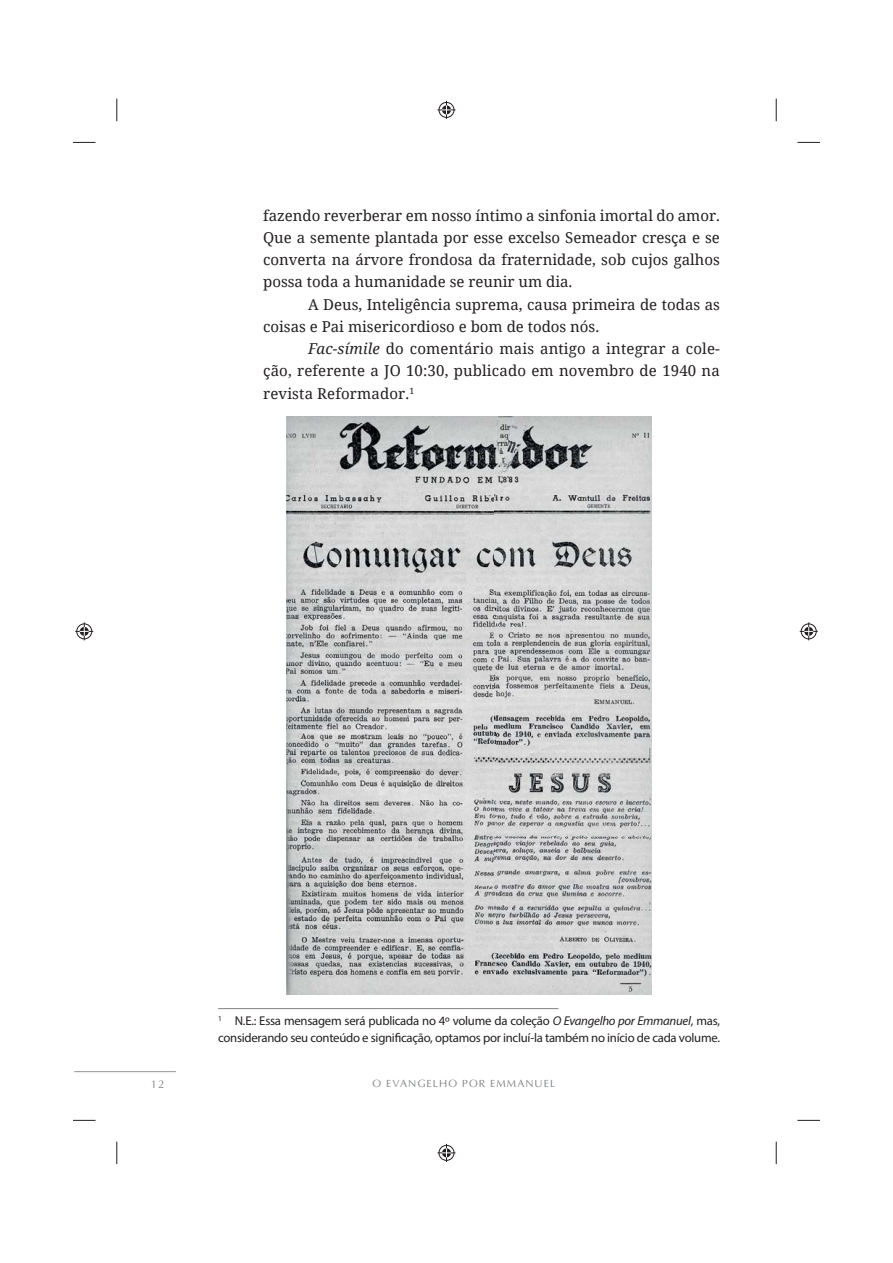
<style>
.page{position:relative;width:893px;height:1263px;background:#fff}
.page>*{position:absolute;margin:0;border:0;box-sizing:border-box;transform-origin:0 0}
.t1{font:15px/22.2px "Noto Serif";color:#231f20;text-align:justify}
.t2{font:12.75px/16.5px "Myriad Pro";letter-spacing:-.02em;color:#231f20}
.t3{font:11.25px "Ottawa Plain";color:#808285}
.t4{font:10.5px "Ottawa Plain";letter-spacing:.1em;color:#808285}
.s1{font-style:italic}
</style>
<div class="page">
<hr style="left:74px;top:1071px;width:102px;height:1px;background:#939598">
<hr style="left:218px;top:1008px;width:340px;height:1px;background:#808285">
<img style="left:287px;top:416px;width:364px;height:579px">
<svg style="left:73px;top:142px;width:22px;height:1px"></svg>
<svg style="left:797px;top:142px;width:23px;height:1px"></svg>
<svg style="left:73px;top:1120px;width:22px;height:1px"></svg>
<svg style="left:797px;top:1120px;width:23px;height:1px"></svg>
<svg style="left:116px;top:99px;width:1px;height:22px"></svg>
<svg style="left:116px;top:1142px;width:1px;height:22px"></svg>
<svg style="left:776px;top:99px;width:1px;height:22px"></svg>
<svg style="left:776px;top:1142px;width:1px;height:22px"></svg>
<svg style="left:437px;top:101px;width:18px;height:18px"></svg>
<svg style="left:437px;top:1144px;width:18px;height:18px"></svg>
<svg style="left:75px;top:622px;width:18px;height:18px"></svg>
<svg style="left:799px;top:622px;width:18px;height:18px"></svg>
<p class="t1" style="left:263px;top:204px;width:458px">fazendo reverberar em nosso íntimo a sinfonia imortal do amor.<br>Que a semente plantada por esse excelso Semeador cresça e se converta na árvore frondosa da fraternidade, sob cujos galhos possa toda a humanida de se reunir um dia.</p>
<p class="t1" style="left:263px;top:293px;width:458px;text-indent:45px">A Deus, Inteligência suprema, causa primeira de todas as coisas e Pai misericordioso e bom de todos nós.</p>
<p class="t1" style="left:263px;top:337px;width:458px;text-indent:45px"><span class="s1">Fac-símile</span> do comentário mais antigo a integrar a cole&shy;ção, referente a JO 10:30, publicado em novembro de 1940 na revista Reformador.<sup>1</sup></p>
<p class="t2" style="left:218px;top:1013px;width:503px"><sup>1</sup> N.E.: Essa mensagem será publicada no 4º volume da coleção <span class="s1">O Evangelho por Emmanuel</span>, mas, considerando seu conteúdo e significação, optamos por incluí-la também no início de cada volume.</p>
<p class="t3" style="left:151px;top:1079px;width:15px">12</p>
<p class="t4" style="left:372px;top:1079px;width:184px">O EVANGELHO POR EMMANUEL</p>
</div>
